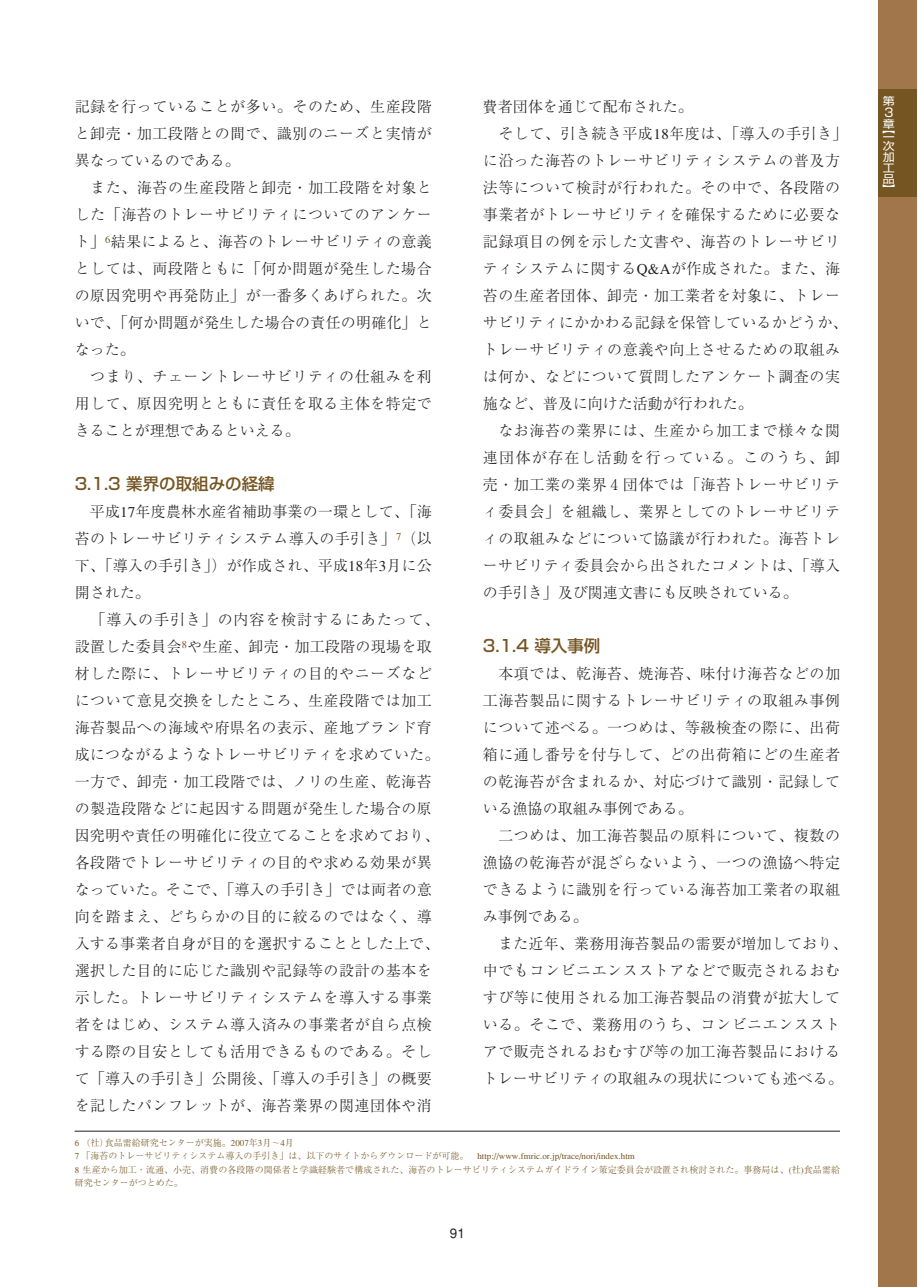
<style>
.page{position:relative;width:918px;height:1287px;background:#fff}
.page>*{position:absolute;margin:0;border:0;box-sizing:border-box;transform-origin:0 0}
.t1{font:500 16.5px "Shin Go";color:#755623}
.t2{font:300 15px/27px "Ryumin";letter-spacing:.035em;color:#231f20;text-align:justify}
.t3{font:300 15px "Ryumin";color:#231f20}
.t4{font:300 15px "Ryumin";letter-spacing:.015em;color:#231f20}
.t5{font:300 15px "Ryumin";letter-spacing:.085em;color:#231f20}
.t6{font:13.5px "Helvetica";color:#231f20}
.t7{font:12px "Shin Go";color:#fff}
.t8{font:10.8px/10.8px "Shin Go";color:#fff;scale:1.11 1}
.t9{font:300 9px/13.5px "Ryumin";color:#755623}
</style>
<div class="page">
<div style="left:878px;top:0;width:39px;height:1287px;background:#a1764b"></div>
<div style="left:878px;top:89px;width:39px;height:108px;background:#755623"></div>
<hr style="left:75px;top:1131px;width:765px;height:1px;background:#231f20">
<p class="t2" style="left:75px;top:95px;width:359px">記録を行っていることが多い。そのため、生産段階と卸売・加工段階との間で、識別のニーズと実情が異なっているのである。</p>
<p class="t2" style="left:75px;top:176px;width:359px;text-indent:16px">また、海苔の生産段階と卸売・加工段階を対象とした「海苔のトレーサビリティについてのアンケート」<sup>6</sup>結果によると、海苔のトレーサビリティの意義としては、両段階ともに「何か問題が発生した場合の原因究明や再発防止」が一番多くあげられた。次いで、「何か問題が発生した場合の責任の明確化」となった。</p>
<p class="t2" style="left:75px;top:365px;width:359px;text-indent:16px">つまり、チェーントレーサビリティの仕組みを利用して、原因究明とともに責任を取る主体を特定できることが理想であるといえる。</p>
<p class="t1" style="left:75px;top:478px;width:202px">3.1.3 業界の取組みの経緯</p>
<p class="t2" style="left:75px;top:500px;width:359px;text-indent:15px">平成17年度農林水産省補助事業の一環として、「海苔のトレーサビリティシステム導入の手引き」<sup>7</sup>（以下、「導入の手引き」）が作成され、平成18年3月に公開された。</p>
<p class="t2" style="left:75px;top:608px;width:366px;text-align:left;text-indent:16px">「導入の手引き」の内容を検討するにあたって、設置した委員会<sup>8</sup>や生産、卸売・加工段階の現場を取材した際に、トレーサビリティの目的やニーズなどについて意見交換をしたところ、生産段階では加工海苔製品への海域や府県名の表示、産地ブランド育成につながるようなトレーサビリティを求めていた。一方で、卸売・加工段階では、ノリの生産、乾海苔の製造段階などに起因する問題が発生した場合の原因究明や責任の明確化に役立てることを求めており、各段階でトレーサビリティの目的や求める効果が異なっていた。そこで、「導入の手引き」では両者の意向を踏まえ、どちらかの目的に絞るのではなく、導入する事業者自身が目的を選択することとした上で、選択した目的に応じた識別や記録等の設計の基本を示した。トレーサビリティシステムを導入する事業者をはじめ、システム導入済みの事業者が自ら点検する際の目安としても活用できるものである。そして「導入の手引き」公開後、「導入の手引き」の概要を記したパンフレットが、海苔業界の関連団体や消</p>
<p class="t3" style="left:483px;top:101px;width:211px">費者団体を通じて配布された。</p>
<p class="t2" style="left:498px;top:122px;width:351px">そして、引き続き平成18年度は、「導入の手引き」</p>
<p class="t2" style="left:483px;top:149px;width:359px">に沿った海苔のトレーサビリティシステムの普及方</p>
<p class="t2" style="left:483px;top:176px;width:359px">法等について検討が行われた。その中で、各段階の</p>
<p class="t2" style="left:483px;top:203px;width:359px">事業者がトレーサビリティを確保するために必要な</p>
<p class="t2" style="left:483px;top:230px;width:359px">記録項目の例を示した文書や、海苔のトレーサビリ</p>
<p class="t2" style="left:483px;top:257px;width:359px">ティシステムに関するQ&amp;Aが作成された。また、海</p>
<p class="t2" style="left:483px;top:284px;width:359px">苔の生産者団体、卸売・加工業者を対象に、トレー</p>
<p class="t4" style="left:483px;top:317px;width:366px">サビリティにかかわる記録を保管しているかどうか、</p>
<p class="t2" style="left:483px;top:338px;width:359px">トレーサビリティの意義や向上させるための取組み</p>
<p class="t2" style="left:483px;top:365px;width:359px">は何か、などについて質問したアンケート調査の実</p>
<p class="t3" style="left:483px;top:398px;width:271px">施など、普及に向けた活動が行われた。</p>
<p class="t2" style="left:498px;top:419px;width:343px">なお海苔の業界には、生産から加工まで様々な関</p>
<p class="t5" style="left:483px;top:452px;width:359px">連団体が存在し活動を行っている。このうち、卸</p>
<p class="t2" style="left:483px;top:473px;width:359px">売・加工業の業界４団体では「海苔トレーサビリテ</p>
<p class="t2" style="left:483px;top:500px;width:359px">ィ委員会」を組織し、業界としてのトレーサビリテ</p>
<p class="t2" style="left:483px;top:527px;width:359px">ィの取組みなどについて協議が行われた。海苔トレ</p>
<p class="t4" style="left:483px;top:560px;width:359px">ーサビリティ委員会から出されたコメントは、「導入</p>
<p class="t3" style="left:483px;top:587px;width:316px">の手引き」及び関連文書にも反映されている。</p>
<p class="t1" style="left:483px;top:640px;width:119px">3.1.4 導入事例</p>
<p class="t2" style="left:483px;top:662px;width:359px;text-indent:16px">本項では、乾海苔、焼海苔、味付け海苔などの加工海苔製品に関するトレーサビリティの取組み事例について述べる。一つめは、等級検査の際に、出荷箱に通し番号を付与して、どの出荷箱にどの生産者の乾海苔が含まれるか、対応づけて識別・記録している漁協の取組み事例である。</p>
<p class="t2" style="left:483px;top:824px;width:359px;text-indent:16px">二つめは、加工海苔製品の原料について、複数の漁協の乾海苔が混ざらないよう、一つの漁協へ特定できるように識別を行っている海苔加工業者の取組み事例である。</p>
<p class="t2" style="left:483px;top:932px;width:366px;text-align:left;text-indent:15px">また近年、業務用海苔製品の需要が増加しており、中でもコンビニエンスストアなどで販売されるおむすび等に使用される加工海苔製品の消費が拡大している。そこで、業務用のうち、コンビニエンスストアで販売されるおむすび等の加工海苔製品におけるトレーサビリティの取組みの現状についても述べる。</p>
<p class="t9" style="left:75px;top:1137px;width:767px">6 （社）食品需給研究センターが実施。2007年3月～4月<br>7 「海苔のトレーサビリティシステム導入の手引き」は、以下のサイトからダウンロードが可能。 http://www.fmric.or.jp/trace/nori/index.htm<br>8 生産から加工・流通、小売、消費の各段階の関係者と学識経験者で構成された、海苔のトレーサビリティシステムガイドライン策定委員会が設置され検討された。事務局は、(社)食品需給研究センターがつとめた。</p>
<p class="t6" style="left:450px;top:1228px;width:17px">91</p>
<p class="t8" style="left:883px;top:97px;width:12px">第</p>
<p class="t7" style="left:884px;top:108px;width:11px">3</p>
<p class="t8" style="left:883px;top:122px;width:12px">章【一</p>
<p class="t8" style="left:883px;top:142px;width:12px;text-align:justify">次加工品】</p>
</div>
